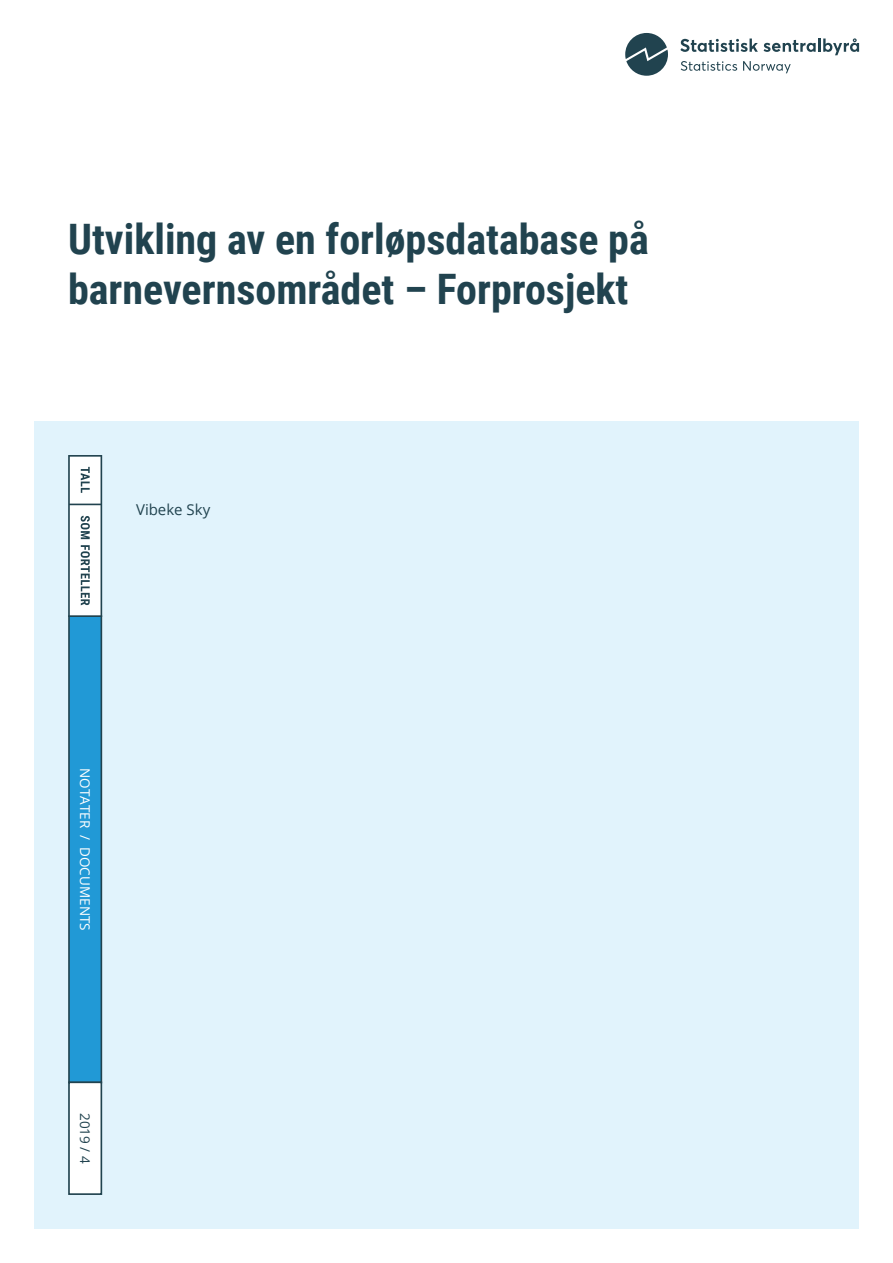
<style>
.page{position:relative;width:893px;height:1263px;background:#fff}
.page>*{position:absolute;margin:0;border:0;box-sizing:border-box;transform-origin:0 0}
.t1{font:700 42px/50.4px "Roboto Condensed";color:#21434f}
.t2{font:15px "Open Sans";color:#21434f}
.t3{font:13.5px "Open Sans";color:#fff}
.t4{font:13.5px "Open Sans";color:#21434f}
</style>
<div class="page">
<div style="left:34px;top:421px;width:825px;height:808px;background:#e1f3fc"></div>
<svg style="left:680px;top:39px;width:78px;height:13px"></svg>
<svg style="left:764px;top:38px;width:95px;height:17px"></svg>
<svg style="left:681px;top:61px;width:56px;height:10px"></svg>
<svg style="left:743px;top:61px;width:48px;height:12px"></svg>
<svg style="left:625px;top:33px;width:43px;height:43px"></svg>
<div style="left:68px;top:615px;width:34px;height:468px;background:#2199d6;border:2px solid #21434f"></div>
<div style="left:68px;top:1081px;width:34px;height:114px;background:#fff;border:2px solid #21434f"></div>
<svg style="left:68px;top:455px;width:34px;height:162px;background:#d1d8db"></svg>
<p class="t1" style="left:68px;top:212px;width:582px">Utvikling av en forløpsdatabase på barnevernsområdet – Forprosjekt</p>
<p class="t2" style="left:136px;top:499px;width:76px">Vibeke Sky</p>
<p class="t3" style="left:94px;top:768px;width:164px;rotate:90deg">NOTATER / DOCUMENTS</p>
<p class="t4" style="left:94px;top:1113px;width:52px;rotate:90deg">2019 / 4</p>
</div>
